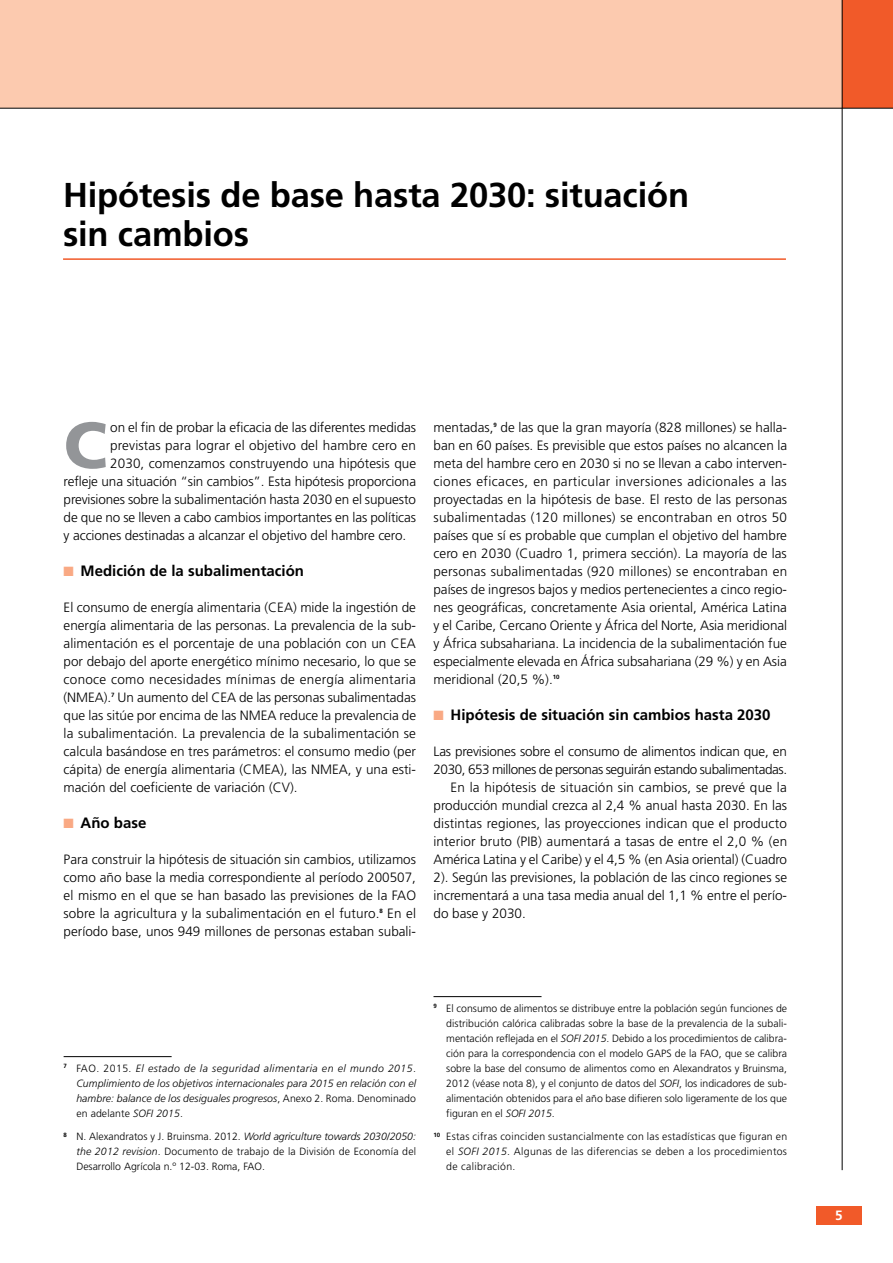
<style>
.page{position:relative;width:893px;height:1263px;background:#fff}
.page>*{position:absolute;margin:0;border:0;box-sizing:border-box;transform-origin:0 0}
.t1{font:900 65.1px "Frutiger LT Std";color:#939598}
.t2{font:700 34.5px/39px "Frutiger LT Std";letter-spacing:-.005em;color:#000}
.t3{font:700 15px "Frutiger LT Std";color:#000}
.t4{font:300 13.5px/18px "Frutiger LT Std";color:#000;text-align:justify}
.t5{font:300 13.5px "Frutiger LT Std";letter-spacing:-.03em;color:#000}
.t6{font:700 13.5px "Frutiger LT Std";color:#fff}
.t7{font:300 10.5px/15px "Frutiger LT Std";color:#000;text-align:justify}
.t8{font:italic 300 10.5px/15px "Frutiger LT Std";letter-spacing:.01em;color:#000;text-align:justify}
.s1{color:#f9a984}
.s2{font-style:normal}
.s3{font-style:italic}
</style>
<div class="page">
<div style="left:0;top:0;width:893px;height:108px;background:#fccaaf"></div>
<div style="left:842px;top:0;width:51px;height:108px;background:#f15a29"></div>
<div style="left:816px;top:1206px;width:45px;height:18px;background:#f15a29"></div>
<hr style="left:842px;top:0;width:1px;height:1170px;background:#000">
<hr style="left:0;top:108px;width:893px;height:1px;background:#000">
<hr style="left:63px;top:258px;width:723px;height:2px;background:#f15a29">
<hr style="left:64px;top:1056px;width:108px;height:1px;background:#000">
<hr style="left:433px;top:996px;width:108px;height:1px;background:#000">
<h2 class="t2" style="left:63px;top:175px;width:628px">Hipótesis de base hasta 2030: situación sin cambios</h2>
<h1 class="t1" style="left:64px;top:406px;width:45px">C</h1>
<p class="t4" style="left:110px;top:419px;width:307px">on el fin de probar la eficacia de las diferentes medidas</p>
<p class="t4" style="left:110px;top:437px;width:307px">previstas para lograr el objetivo del hambre cero en</p>
<p class="t4" style="left:110px;top:455px;width:307px">2030, comenzamos construyendo una hipótesis que</p>
<p class="t4" style="left:64px;top:473px;width:354px">refleje una situación “sin cambios”. Esta hipótesis proporciona</p>
<p class="t4" style="left:64px;top:491px;width:354px">previsiones sobre la subalimentación hasta 2030 en el supuesto</p>
<p class="t4" style="left:64px;top:509px;width:354px">de que no se lleven a cabo cambios importantes en las políticas</p>
<p class="t4" style="left:64px;top:527px;width:344px">y acciones destinadas a alcanzar el objetivo del hambre cero.</p>
<p class="t3" style="left:64px;top:562px;width:242px"><span class="s1">■</span> Medición de la subalimentación</p>
<p class="t4" style="left:64px;top:599px;width:354px">El consumo de energía alimentaria (CEA) mide la ingestión de energía alimentaria de las personas. La prevalencia de la sub&shy;alimentación es el porcentaje de una población con un CEA por debajo del aporte energético mínimo necesario, lo que se conoce como necesidades mínimas de energía alimentaria (NMEA).<sup>7</sup> Un aumento del CEA de las personas subalimentadas que las sitúe por encima de las NMEA reduce la prevalencia de la subalimentación. La prevalencia de la subalimentación se calcula basándose en tres parámetros: el consumo medio (per cápita) de energía alimentaria (CMEA), las NMEA, y una esti&shy;mación del coeficiente de variación (CV).</p>
<p class="t3" style="left:64px;top:814px;width:84px"><span class="s1">■</span> Año base</p>
<p class="t4" style="left:64px;top:851px;width:354px">Para construir la hipótesis de situación sin cambios, utilizamos como año base la media correspondiente al período 200507, el mismo en el que se han basado las previsiones de la FAO sobre la agricultura y la subalimentación en el futuro.<sup>8</sup> En el período base, unos 949 millones de personas estaban subali-</p>
<p class="t4" style="left:433px;top:419px;width:355px">mentadas,<sup>9</sup> de las que la gran mayoría (828 millones) se halla&shy;ban en 60 países. Es previsible que estos países no alcancen la meta del hambre cero en 2030 si no se llevan a cabo interven&shy;ciones eficaces, en particular inversiones adicionales a las proyectadas en la hipótesis de base. El resto de las personas subalimentadas (120 millones) se encontraban en otros 50 países que sí es probable que cumplan el objetivo del hambre cero en 2030 (Cuadro 1, primera sección). La mayoría de las personas subalimentadas (920 millones) se encontraban en países de ingresos bajos y medios pertenecientes a cinco regio&shy;nes geográficas, concretamente Asia oriental, América Latina y el Caribe, Cercano Oriente y África del Norte, Asia meridional y África subsahariana. La incidencia de la subalimentación fue especialmente elevada en África subsahariana (29 %) y en Asia meridional (20,5 %).<sup>10</sup></p>
<p class="t3" style="left:433px;top:706px;width:339px"><span class="s1">■</span> Hipótesis de situación sin cambios hasta 2030</p>
<p class="t4" style="left:433px;top:743px;width:355px">Las previsiones sobre el consumo de alimentos indican que, en</p>
<p class="t5" style="left:433px;top:762px;width:355px">2030, 653 millones de personas seguirán estando subalimentadas.</p>
<p class="t4" style="left:450px;top:779px;width:338px">En la hipótesis de situación sin cambios, se prevé que la</p>
<p class="t4" style="left:433px;top:797px;width:355px">producción mundial crezca al 2,4 % anual hasta 2030. En las</p>
<p class="t4" style="left:433px;top:815px;width:355px">distintas regiones, las proyecciones indican que el producto</p>
<p class="t4" style="left:433px;top:833px;width:355px">interior bruto (PIB) aumentará a tasas de entre el 2,0 % (en</p>
<p class="t4" style="left:433px;top:851px;width:355px">América Latina y el Caribe) y el 4,5 % (en Asia oriental) (Cuadro</p>
<p class="t4" style="left:433px;top:869px;width:355px">2). Según las previsiones, la población de las cinco regiones se</p>
<p class="t4" style="left:433px;top:887px;width:355px">incrementará a una tasa media anual del 1,1 % entre el perío-</p>
<p class="t4" style="left:433px;top:904px;width:94px">do base y 2030.</p>
<p class="t8" style="left:76px;top:1060px;width:341px;text-indent:-13px"><sup>7</sup> <span class="s2">FAO. 2015.</span> El estado de la seguridad alimentaria en el mundo 2015<span class="s2">.<br></span>Cumplimiento de los objetivos internacionales para 2015 en relación con el hambre: balance de los desiguales progresos<span class="s2">, Anexo 2. Roma. Denominado en adelante</span> SOFI 2015<span class="s2">.</span></p>
<p class="t7" style="left:76px;top:1129px;width:341px;text-indent:-13px"><sup>8</sup> N. Alexandratos y J. Bruinsma. 2012. <span class="s3">World agriculture towards 2030/2050: the 2012 revision</span>. Documento de trabajo de la División de Economía del Desarrollo Agrícola n.º 12-03. Roma, FAO.</p>
<p class="t7" style="left:446px;top:1001px;width:342px;text-indent:-13px"><sup>9</sup> El consumo de alimentos se distribuye entre la población según funciones de distribución calórica calibradas sobre la base de la prevalencia de la subali&shy;mentación reflejada en el <span class="s3">SOFI 2015</span>. Debido a los procedimientos de calibra&shy;ción para la correspondencia con el modelo GAPS de la FAO, que se calibra sobre la base del consumo de alimentos como en Alexandratos y Bruinsma, 2012 (véase nota 8), y el conjunto de datos del <span class="s3">SOFI</span>, los indicadores de sub&shy;alimentación obtenidos para el año base difieren solo ligeramente de los que figuran en el <span class="s3">SOFI 2015</span>.</p>
<p class="t7" style="left:446px;top:1129px;width:342px;text-indent:-13px"><sup>10</sup> Estas cifras coinciden sustancialmente con las estadísticas que figuran en el <span class="s3">SOFI 2015</span>. Algunas de las diferencias se deben a los procedimientos de calibración.</p>
<p class="t6" style="left:835px;top:1207px;width:9px">5</p>
</div>
